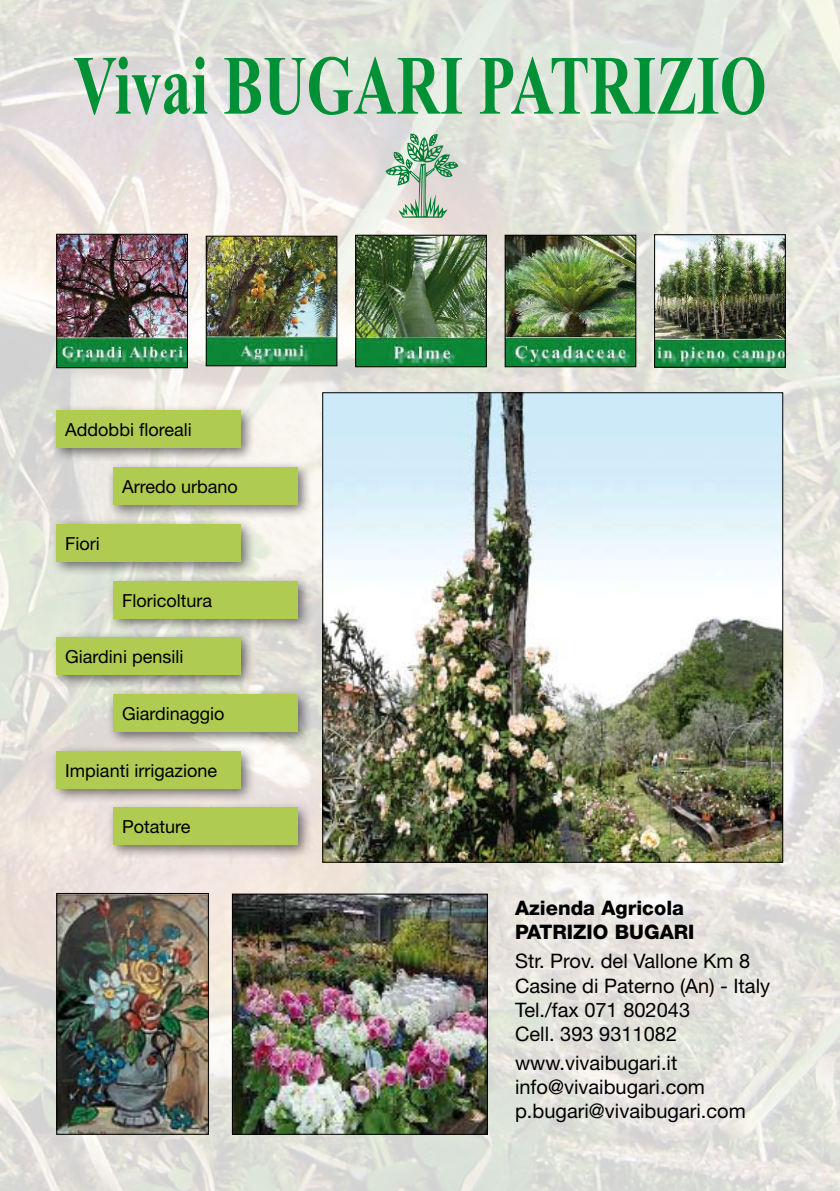
<style>
.page{position:relative;width:840px;height:1191px;background:#fff}
.page>*{position:absolute;margin:0;border:0;box-sizing:border-box;transform-origin:0 0}
.t1{font:700 84px "Times New Roman";color:#009036;scale:.71 1}
.t2{font:20px/24px "Helvetica Neue";color:#000}
.t3{font:800 20px/24px "Helvetica Neue";color:#000}
.t4{font:18px "Helvetica Neue";color:#000}
</style>
<div class="page">
<img style="left:0;top:0;width:839px;height:1191px">
<img style="left:58px;top:236px;width:128px;height:130px">
<div style="left:56px;top:234px;width:132px;height:134px;border:1px solid #000"></div>
<img style="left:207px;top:238px;width:128px;height:126px">
<div style="left:205px;top:236px;width:132px;height:130px;border:1px solid #000"></div>
<img style="left:357px;top:237px;width:127px;height:128px">
<div style="left:355px;top:235px;width:131px;height:132px;border:1px solid #000"></div>
<img style="left:506px;top:237px;width:128px;height:128px">
<div style="left:504px;top:235px;width:132px;height:132px;border:1px solid #000"></div>
<img style="left:655px;top:236px;width:128px;height:130px">
<div style="left:653px;top:234px;width:132px;height:134px;border:1px solid #000"></div>
<img style="left:324px;top:394px;width:456px;height:466px">
<img style="left:58px;top:895px;width:149px;height:237px">
<div style="left:56px;top:893px;width:153px;height:241px;border:1px solid #000"></div>
<img style="left:234px;top:895px;width:251px;height:237px">
<div style="left:232px;top:893px;width:255px;height:241px;border:1px solid #000"></div>
<div style="left:50px;top:404px;width:206px;height:59px;background:#000;opacity:.55"></div>
<div style="left:57px;top:411px;width:184px;height:37px;background:#b0cb52"></div>
<div style="left:106px;top:460px;width:206px;height:59px;background:#000;opacity:.55"></div>
<div style="left:113px;top:467px;width:185px;height:38px;background:#b0cb52"></div>
<div style="left:50px;top:517px;width:206px;height:59px;background:#000;opacity:.55"></div>
<div style="left:57px;top:524px;width:184px;height:37px;background:#b0cb52"></div>
<div style="left:106px;top:574px;width:206px;height:59px;background:#000;opacity:.55"></div>
<div style="left:113px;top:581px;width:185px;height:37px;background:#b0cb52"></div>
<div style="left:50px;top:630px;width:206px;height:59px;background:#000;opacity:.55"></div>
<div style="left:57px;top:637px;width:184px;height:38px;background:#b0cb52"></div>
<div style="left:106px;top:687px;width:206px;height:59px;background:#000;opacity:.55"></div>
<div style="left:113px;top:694px;width:185px;height:37px;background:#b0cb52"></div>
<div style="left:50px;top:744px;width:206px;height:59px;background:#000;opacity:.55"></div>
<div style="left:57px;top:751px;width:184px;height:37px;background:#b0cb52"></div>
<div style="left:106px;top:800px;width:206px;height:59px;background:#000;opacity:.55"></div>
<div style="left:113px;top:807px;width:185px;height:38px;background:#b0cb52"></div>
<svg style="left:385px;top:134px;width:73px;height:84px;background:#aec8b3"></svg>
<h1 class="t1" style="left:73px;top:37px;width:977px">Vivai BUGARI PATRIZIO</h1>
<p class="t4" style="left:65px;top:419px;width:128px">Addobbi floreali</p>
<p class="t4" style="left:65px;top:533px;width:36px">Fiori</p>
<p class="t4" style="left:122px;top:476px;width:117px">Arredo urbano</p>
<p class="t4" style="left:122px;top:589px;width:91px">Floricoltura</p>
<p class="t4" style="left:65px;top:646px;width:120px">Giardini pensili</p>
<p class="t4" style="left:122px;top:703px;width:104px">Giardinaggio</p>
<p class="t4" style="left:65px;top:759px;width:153px">Impianti irrigazione</p>
<p class="t4" style="left:122px;top:816px;width:70px">Potature</p>
<p class="t3" style="left:514px;top:895px;width:181px">Azienda Agricola<br>PATRIZIO BUGARI</p>
<p class="t2" style="left:514px;top:949px;width:256px">Str. Prov. del Vallone Km 8<br>Casine di Paterno (An) - Italy<br>Tel./fax 071 802043<br>Cell. 393 9311082</p>
<p class="t2" style="left:514px;top:1050px;width:232px">www.vivaibugari.it info@vivaibugari.com p.bugari@vivaibugari.com</p>
</div>
